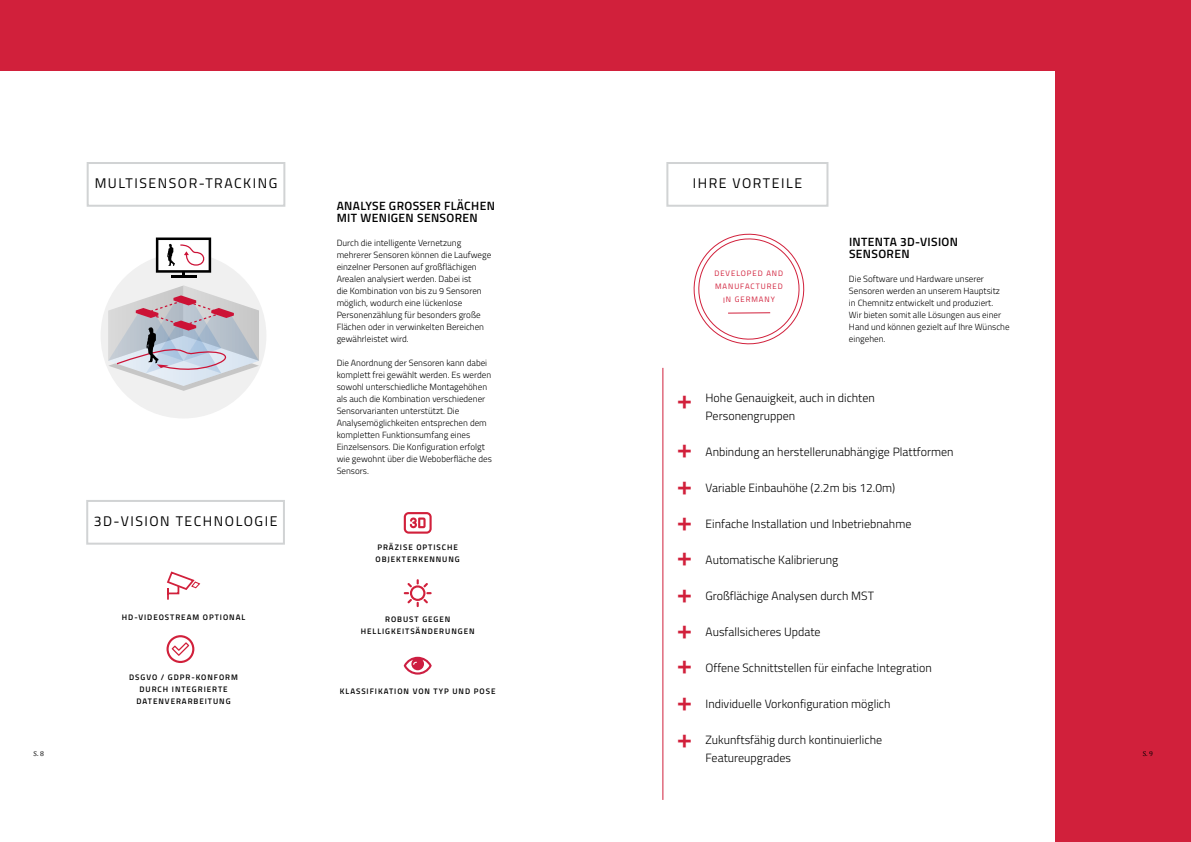
<style>
.page{position:relative;width:1191px;height:842px;background:#fff}
.page>*{position:absolute;margin:0;border:0;box-sizing:border-box;transform-origin:0 0}
.t1{font:600 27.7px/36.2px "Titillium";color:#d1203b}
.t2{font:14px "Titillium";letter-spacing:.11em;color:#000}
.t3{font:300 12px/18px "Titillium";color:#000}
.t4{font:600 12px/12px "Titillium";letter-spacing:.03em;color:#000}
.t5{font:300 9px/12px "Titillium";color:#000}
.t6{font:600 8px/12px "Titillium";letter-spacing:.12em;color:#000;text-align:center}
.t7{font:7.8px/13.3px "Titillium";color:#d1203b;text-align:center}
.t8{font:7px "Cambria";color:#000}
</style>
<div class="page">
<div style="left:0;top:0;width:1191px;height:70px;background:#d1203b"></div>
<div style="left:1056px;top:0;width:135px;height:842px;background:#d1203b"></div>
<svg style="left:693px;top:233px;width:112px;height:112px"></svg>
<div style="left:87px;top:162px;width:198px;height:45px;background:#fff;border:2px solid #d1d3d4"></div>
<div style="left:666px;top:162px;width:162px;height:45px;background:#fff;border:2px solid #d1d3d4"></div>
<div style="left:101px;top:253px;width:165px;height:165px;background:#f0f0f0;border-radius:50%"></div>
<hr style="left:171px;top:275px;width:25px;height:3px;background:#000">
<svg style="left:156px;top:237px;width:55px;height:38px"></svg>
<svg style="left:108px;top:285px;width:151px;height:106px"></svg>
<svg style="left:167px;top:571px;width:34px;height:29px"></svg>
<svg style="left:404px;top:512px;width:27px;height:22px"></svg>
<svg style="left:404px;top:579px;width:27px;height:28px"></svg>
<svg style="left:404px;top:657px;width:28px;height:18px"></svg>
<svg style="left:166px;top:635px;width:28px;height:28px"></svg>
<hr style="left:662px;top:368px;width:1px;height:432px;background:#d1203b">
<div style="left:86px;top:500px;width:199px;height:45px;background:#fff;border:2px solid #d1d3d4"></div>
<h2 class="t2" style="left:95px;top:173px;width:184px">MULTISENSOR-TRACKING</h2>
<h3 class="t4" style="left:337px;top:199px;width:160px">ANALYSE GROSSER FLÄCHEN<br>MIT WENIGEN SENSOREN</h3>
<h2 class="t2" style="left:692px;top:173px;width:111px">IHRE VORTEILE</h2>
<h3 class="t4" style="left:849px;top:235px;width:111px">INTENTA 3D-VISION<br>SENSOREN</h3>
<p class="t5" style="left:337px;top:236px;width:156px">Durch die intelligente Vernetzung mehrerer Sensoren können die Laufwege einzelner Personen auf großflächigen Arealen analysiert werden. Dabei ist<br>die Kombination von bis zu 9 Sensoren möglich, wodurch eine lückenlose Personenzählung für besonders große Flächen oder in verwinkelten Bereichen gewährleistet wird.</p>
<p class="t5" style="left:337px;top:356px;width:157px">Die Anordnung der Sensoren kann dabei komplett frei gewählt werden. Es werden sowohl unterschiedliche Montagehöhen als auch die Kombination verschiedener Sensorvarianten unterstützt. Die Analysemöglichkeiten entsprechen dem kompletten Funktionsumfang eines Einzelsensors. Die Konfiguration erfolgt wie gewohnt über die Weboberfläche des Sensors.</p>
<p class="t7" style="left:714px;top:267px;width:70px;rotate:-1deg">DEVELOPED AND<br>MANUFACTURED<br>IN GERMANY</p>
<p class="t5" style="left:849px;top:272px;width:162px">Die Software und Hardware unserer Sensoren werden an unserem Hauptsitz<br>in Chemnitz entwickelt und produziert.<br>Wir bieten somit alle Lösungen aus einer Hand und können gezielt auf Ihre Wünsche eingehen.</p>
<h3 class="t3" style="left:705px;top:388px;width:171px">Hohe Genauigkeit, auch in dichten<br>Personengruppen</h3>
<h3 class="t3" style="left:705px;top:442px;width:250px">Anbindung an herstellerunabhängige Plattformen</h3>
<h3 class="t3" style="left:705px;top:478px;width:191px">Variable Einbauhöhe (2.2m bis 12.0m)</h3>
<h3 class="t3" style="left:705px;top:514px;width:207px">Einfache Installation und Inbetriebnahme</h3>
<h3 class="t3" style="left:705px;top:550px;width:134px">Automatische Kalibrierung</h3>
<h3 class="t3" style="left:705px;top:586px;width:170px">Großflächige Analysen durch MST</h3>
<h3 class="t3" style="left:705px;top:622px;width:117px">Ausfallsicheres Update</h3>
<h3 class="t3" style="left:705px;top:658px;width:228px">Offene Schnittstellen für einfache Integration</h3>
<h3 class="t3" style="left:705px;top:694px;width:186px">Individuelle Vorkonfiguration möglich</h3>
<h3 class="t3" style="left:705px;top:730px;width:178px">Zukunftsfähig durch kontinuierliche<br>Featureupgrades</h3>
<h1 class="t1" style="left:677px;top:374px;width:17px;line-height:48.7px">+ +</h1>
<h1 class="t1" style="left:677px;top:466px;width:17px;text-align:justify">+ + + + + + + +</h1>
<h2 class="t2" style="left:94px;top:511px;width:185px">3D-VISION TECHNOLOGIE</h2>
<p class="t6" style="left:375px;top:541px;width:86px;text-align:left">PRÄZISE OPTISCHE<br>OBJEKTERKENNUNG</p>
<p class="t6" style="left:122px;top:610px;width:125px">HD-VIDEOSTREAM OPTIONAL</p>
<p class="t6" style="left:361px;top:613px;width:115px">ROBUST GEGEN<br>HELLIGKEITSÄNDERUNGEN</p>
<p class="t6" style="left:129px;top:670px;width:110px">DSGVO / GDPR-KONFORM<br>DURCH INTEGRIERTE<br>DATENVERARBEITUNG</p>
<p class="t6" style="left:340px;top:685px;width:157px">KLASSIFIKATION VON TYP UND POSE</p>
<p class="t8" style="left:34px;top:749px;width:12px">S. 8</p>
<p class="t8" style="left:1142px;top:749px;width:12px">S. 9</p>
</div>
